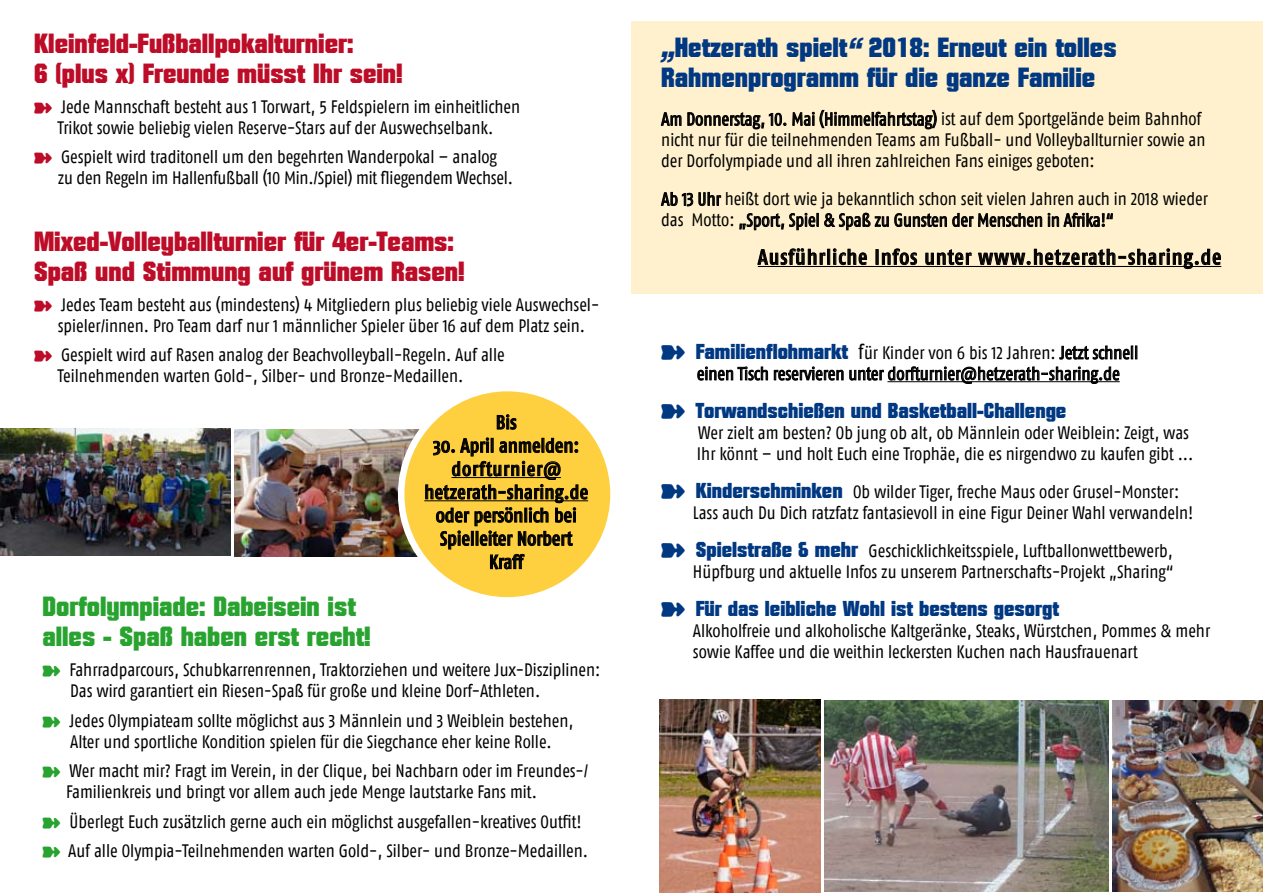
<style>
.page{position:relative;width:1263px;height:893px;background:#fff}
.page>*{position:absolute;margin:0;border:0;box-sizing:border-box;transform-origin:0 0}
.t1{font:27px/30px "Autumn";color:#bd0c27}
.t2{font:27px/30px "Autumn";color:#003882}
.t3{font:27px/30px "Autumn";color:#29a32f}
.t4{font:21px "Autumn";color:#003882}
.t5{font:21px "Fago Co Med";letter-spacing:.045em;color:#000}
.t6{font:19.5px/23.2px "Fago Co Med";color:#000;text-align:center}
.t7{font:18px/21px "Fago Co Regular Lf";color:#000}
.s1{font-family:"Arial";font-weight:900;font-style:italic}
.s2{font-family:"Autumn";font-size:21px;color:#003882}
.s3{font-size:21px}
</style>
<div class="page">
<div style="left:631px;top:21px;width:632px;height:272px;background:#fff1cd"></div>
<hr style="left:758px;top:266px;width:463px;height:1px;background:#000">
<svg style="left:660px;top:110px;width:277px;height:20px"></svg>
<svg style="left:660px;top:192px;width:61px;height:15px"></svg>
<svg style="left:739px;top:213px;width:77px;height:18px"></svg>
<div style="left:816px;top:213px;width:3px;height:14px;border:1px solid #000"></div>
<svg style="left:824px;top:212px;width:289px;height:19px"></svg>
<svg style="left:757px;top:248px;width:69px;height:17px"></svg>
<div style="left:827px;top:249px;width:3px;height:16px;border:1px solid #000"></div>
<svg style="left:833px;top:248px;width:34px;height:17px"></svg>
<svg style="left:881px;top:248px;width:36px;height:17px"></svg>
<svg style="left:925px;top:249px;width:47px;height:16px"></svg>
<svg style="left:978px;top:248px;width:243px;height:22px"></svg>
<svg style="left:1059px;top:345px;width:78px;height:15px"></svg>
<svg style="left:697px;top:366px;width:423px;height:18px"></svg>
<img style="left:825px;top:701px;width:284px;height:191px">
<img style="left:659px;top:700px;width:161px;height:193px">
<img style="left:1112px;top:701px;width:151px;height:191px">
<img style="left:0;top:429px;width:231px;height:127px">
<img style="left:235px;top:429px;width:185px;height:127px">
<svg style="left:401px;top:388px;width:212px;height:212px;background:#fed557"></svg>
<div style="left:398px;top:385px;width:219px;height:219px;border:7px solid #fff;border-radius:50%"></div>
<hr style="left:424px;top:500px;width:164px;height:1px;background:#000">
<svg style="left:425px;top:414px;width:163px;height:156px;background:#d1ab35"></svg>
<h1 class="t1" style="left:34px;top:28px;width:370px">Kleinfeld-Fußballpokalturnier:<br>6 (plus x) Freunde müsst Ihr sein!</h1>
<p class="t7" style="left:58px;top:96px;width:464px">Jede Mannschaft besteht aus 1 Torwart, 5 Feldspielern im einheitlichen<br>Trikot sowie beliebig vielen Reserve-Stars auf der Auswechselbank.</p>
<p class="t7" style="left:58px;top:146px;width:457px">Gespielt wird traditonell um den begehrten Wanderpokal – analog zu den Regeln im Hallenfußball (10 Min./Spiel) mit fliegendem Wechsel.</p>
<h1 class="t1" style="left:34px;top:225px;width:432px">Mixed-Volleyballturnier für 4er-Teams:<br>Spaß und Stimmung auf grünem Rasen!</h1>
<p class="t7" style="left:58px;top:294px;width:543px">Jedes Team besteht aus (mindestens) 4 Mitgliedern plus beliebig viele Auswechsel&shy;spieler/innen. Pro Team darf nur 1 männlicher Spieler über 16 auf dem Platz sein.</p>
<p class="t7" style="left:58px;top:344px;width:449px">Gespielt wird auf Rasen analog der Beachvolleyball-Regeln. Auf alle<br>Teilnehmenden warten Gold-, Silber- und Bronze-Medaillen.</p>
<p class="t6" style="left:496px;top:410px;width:22px">Bis</p>
<p class="t6" style="left:424px;top:434px;width:165px">30. April anmelden: dorfturnier@ hetzerath-sharing.de oder persönlich bei<br>Spielleiter Norbert<br>Kraff</p>
<h1 class="t3" style="left:43px;top:591px;width:330px">Dorfolympiade: Dabeisein ist alles - Spaß haben erst recht!</h1>
<p class="t7" style="left:70px;top:659px;width:532px">Fahrradparcours, Schubkarrenrennen, Traktorziehen und weitere Jux-Disziplinen:<br>Das wird garantiert ein Riesen-Spaß für große und kleine Dorf-Athleten.</p>
<p class="t7" style="left:70px;top:709px;width:505px">Jedes Olympiateam sollte möglichst aus 3 Männlein und 3 Weiblein bestehen,<br>Alter und sportliche Kondition spielen für die Siegchance eher keine Rolle.</p>
<p class="t7" style="left:66px;top:760px;width:524px">Wer macht mir? Fragt im Verein, in der Clique, bei Nachbarn oder im Freundes-/<br>Familienkreis und bringt vor allem auch jede Menge lautstarke Fans mit.</p>
<p class="t7" style="left:68px;top:806px;width:521px;line-height:29.5px">Überlegt Euch zusätzlich gerne auch ein möglichst ausgefallen-kreatives Outfit!<br>Auf alle Olympia-Teilnehmenden warten Gold-, Silber- und Bronze-Medaillen.</p>
<h1 class="t2" style="left:661px;top:32px;width:457px"><span class="s1">„</span>Hetzerath spielt<span class="s1">“</span> 2018: Erneut ein tolles<br>Rahmenprogramm für die ganze Familie</h1>
<p class="t7" style="left:661px;top:108px;width:546px">Am Donnerstag, 10. Mai (Himmelfahrtstag) ist auf dem Sportgelände beim Bahnhof nicht nur für die teilnehmenden Teams am Fußball- und Volleyballturnier sowie an der Dorfolympiade und all ihren zahlreichen Fans einiges geboten:</p>
<p class="t7" style="left:661px;top:188px;width:548px">Ab 13 Uhr heißt dort wie ja bekanntlich schon seit vielen Jahren auch in 2018 wieder das Motto: „Sport, Spiel &amp; Spaß zu Gunsten der Menschen in Afrika!“</p>
<p class="t5" style="left:758px;top:245px;width:465px">Ausführliche Infos unter www.hetzerath-sharing.de</p>
<p class="t7" style="left:696px;top:342px;width:444px"><span class="s2">Familienflohmarkt</span> <span class="s3">f</span>ür Kinder von 6 bis 12 Jahren: Jetzt schnell einen Tisch reservieren unter dorfturnier@hetzerath-sharing.de</p>
<p class="t4" style="left:696px;top:397px;width:372px">Torwandschießen und Basketball-Challenge</p>
<p class="t7" style="left:697px;top:422px;width:498px">Wer zielt am besten? Ob jung ob alt, ob Männlein oder Weiblein: Zeigt, was<br>Ihr könnt – und holt Euch eine Trophäe, die es nirgendwo zu kaufen gibt ...</p>
<p class="t7" style="left:693px;top:481px;width:502px"><span class="s2">Kinderschminken</span> Ob wilder Tiger, freche Maus oder Grusel-Monster:<br>Lass auch Du Dich ratzfatz fantasievoll in eine Figur Deiner Wahl verwandeln!</p>
<p class="t7" style="left:693px;top:540px;width:482px"><span class="s2">Spielstraße &amp; mehr</span> Geschicklichkeitsspiele, Luftballonwettbewerb,<br>Hüpfburg und aktuelle Infos zu unserem Partnerschafts-Projekt „Sharing“</p>
<p class="t4" style="left:696px;top:595px;width:365px">Für das leibliche Wohl ist bestens gesorgt</p>
<p class="t7" style="left:693px;top:620px;width:519px">Alkoholfreie und alkoholische Kaltgeränke, Steaks, Würstchen, Pommes &amp; mehr sowie Kaffee und die weithin leckersten Kuchen nach Hausfrauenart</p>
</div>
